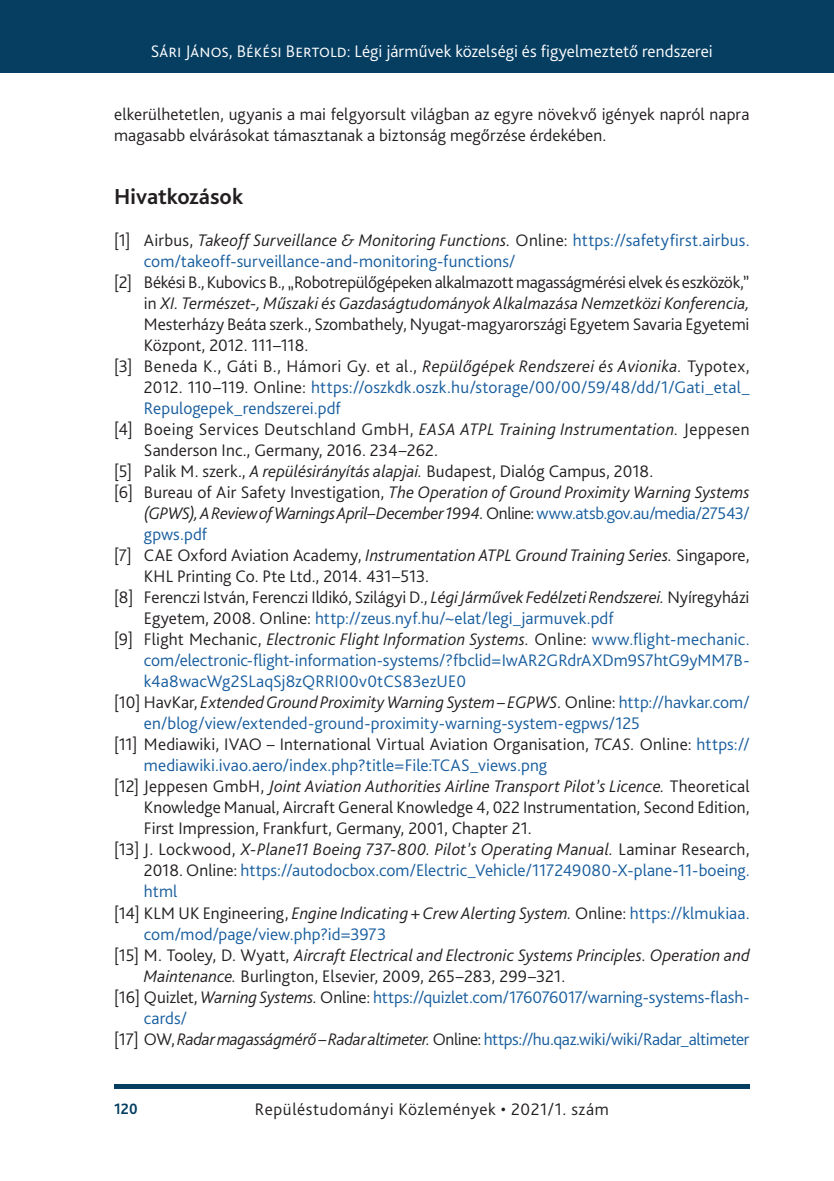
<style>
.page{position:relative;width:834px;height:1181px;background:#fff}
.page>*{position:absolute;margin:0;border:0;box-sizing:border-box;transform-origin:0 0}
._1_1__Head_bold_13{font:700 22.75px "Bliss Pro";letter-spacing:-.005em;color:#231f20}
._6__Bibliography_ite{font:300 17.5px/21px "Bliss Pro";color:#175d9e}
._6__Bibliography_ite-2{font:300 17.5px/21px "Bliss Pro";color:#231f20}
._6__Bibliography_ite-3{font:italic 300 17.5px/21px "Bliss Pro";color:#231f20;text-align:justify}
._2__Body_1st_paragra{font:300 17.5px/21px "Bliss Pro";letter-spacing:.01em;color:#231f20}
._6__Bibliography_ite-4{font:300 17.5px/21px "Bliss Pro";letter-spacing:.025em;color:#231f20}
._6__Bibliography_ite-5{font:300 17.5px "Bliss Pro";letter-spacing:-.02em;color:#175d9e}
.t1{font:300 17.5px "Bliss Pro";letter-spacing:.005em;color:#fff}
._6__Bibliography_ite-6{font:300 17.5px "Bliss Pro";letter-spacing:.03em;color:#231f20}
.t2{font:700 15.75px "Bliss Pro";color:#063e62;scale:.95 1}
.s1{color:#231f20}
.s2{font-style:italic;color:#231f20}
.s3{font-style:italic}
.s4{font-style:normal}
.s5{font-style:normal;color:#175d9e}
.s6{color:#175d9e}
</style>
<div class="page">
<div style="left:0;top:0;width:833px;height:73px;background:#063e62"></div>
<hr style="left:833px;top:0;width:1px;height:73px;background:#063e62">
<div style="left:114px;top:1084px;width:635px;height:5px;background:#063e62"></div>
<p class="t1" style="left:151px;top:41px;width:563px">Sári János, Békési Bertold: Légi járművek közelségi és figyelmeztető rendszerei</p>
<p class="_2__Body_1st_paragra" style="left:114px;top:103px;width:636px">elkerülhetetlen, ugyanis a mai felgyorsult világban az egyre növekvő igények napról napra magasabb elvárásokat támasztanak a biztonság megőrzése érdekében.</p>
<p class="_1_1__Head_bold_13" style="left:114px;top:183px;width:130px">Hivatkozások</p>
<p class="_6__Bibliography_ite" style="left:144px;top:229px;width:607px;text-indent:-30px"><span class="s1">[1] Airbus,</span> <span class="s2">Takeoff Surveillance &amp; Monitoring Functions.</span> <span class="s1">Online:</span> https://safetyfirst.airbus. com/takeoff-surveillance-and-monitoring-functions/</p>
<p class="_6__Bibliography_ite-2" style="left:144px;top:271px;width:607px;text-align:justify;text-indent:-30px">[2] Békési B., Kubovics B., „Robotrepülőgépeken alkalmazott magasságmérési elvek és eszközök,” in <span class="s3">XI. Természet-, Műszaki és Gazdaságtudományok Alkalmazása Nemzetközi Konferencia, </span>Mesterházy Beáta szerk., Szombathely, Nyugat-magyarországi Egyetem Savaria Egyetemi Központ, 2012. 111–118.</p>
<p class="_6__Bibliography_ite" style="left:144px;top:355px;width:607px;text-align:justify;text-indent:-30px"><span class="s1">[3] Beneda K., Gáti B., Hámori Gy. et al.,</span> <span class="s2">Repülőgépek Rendszerei és Avionika.</span> <span class="s1">Typotex, 2012. 110–119. Online:</span> https://oszkdk.oszk.hu/storage/00/00/59/48/dd/1/Gati_etal_ Repulogepek_rendszerei.pdf</p>
<p class="_6__Bibliography_ite-4" style="left:144px;top:418px;width:607px;text-indent:-30px">[4] Boeing Services Deutschland GmbH, <span class="s3">EASA ATPL Training Instrumentation.</span> Jeppesen<br>Sanderson Inc., Germany, 2016. 234–262.</p>
<p class="_6__Bibliography_ite-2" style="left:114px;top:460px;width:540px">[5] Palik M. szerk., <span class="s3">A repülésirányítás alapjai.</span> Budapest, Dialóg Campus, 2018.</p>
<p class="_6__Bibliography_ite-3" style="left:144px;top:481px;width:607px;text-indent:-30px"><span class="s4">[6] Bureau of Air Safety Investigation,</span> The Operation of Ground Proximity Warning Systems (GPWS), AReview of Warnings April–December 1994.<span class="s4">Online:</span> <span class="s5">www.atsb.gov.au/media/27543/ gpws.pdf</span></p>
<p class="_6__Bibliography_ite-2" style="left:144px;top:544px;width:607px;text-indent:-30px">[7] CAE Oxford Aviation Academy, <span class="s3">Instrumentation ATPL Ground Training Series.</span> Singapore,<br>KHL Printing Co. Pte Ltd., 2014. 431–513.</p>
<p class="_6__Bibliography_ite-2" style="left:144px;top:586px;width:607px;text-indent:-30px">[8] Ferenczi István, Ferenczi Ildikó, Szilágyi D., <span class="s3">Légi Járművek Fedélzeti Rendszerei.</span> Nyíregyházi<br>Egyetem, 2008. Online: <span class="s6">http://zeus.nyf.hu/~elat/legi_jarmuvek.pdf</span></p>
<p class="_6__Bibliography_ite" style="left:144px;top:628px;width:607px;text-align:justify;text-indent:-30px"><span class="s1">[9] Flight Mechanic,</span> <span class="s2">Electronic Flight Information Systems.</span> <span class="s1">Online:</span> www.flight-mechanic. com/electronic-flight-information-systems/?fbclid=IwAR2GRdrAXDm9S7htG9yMM7B&shy;k4a8wacWg2SLaqSj8zQRRI00v0tCS83ezUE0</p>
<p class="_6__Bibliography_ite" style="left:144px;top:691px;width:607px;text-indent:-30px"><span class="s1">[10] HavKar,</span> <span class="s2">Extended Ground Proximity Warning System– EGPWS.</span> <span class="s1">Online:</span> http://havkar.com/ en/blog/view/extended-ground-proximity-warning-system-egpws/125</p>
<p class="_6__Bibliography_ite-2" style="left:144px;top:733px;width:607px;text-indent:-30px">[11] Mediawiki, IVAO – International Virtual Aviation Organisation, <span class="s3">TCAS.</span> Online: <span class="s6">https:// mediawiki.ivao.aero/index.php?title=File:TCAS_views.png</span></p>
<p class="_6__Bibliography_ite-2" style="left:144px;top:775px;width:607px;text-align:justify;text-indent:-30px">[12] Jeppesen GmbH, <span class="s3">Joint Aviation Authorities Airline Transport Pilot’s Licence.</span> Theoretical Knowledge Manual, Aircraft General Knowledge 4, 022 Instrumentation, Second Edition, First Impression, Frankfurt, Germany, 2001, Chapter 21.</p>
<p class="_6__Bibliography_ite" style="left:144px;top:838px;width:607px;text-align:justify;text-indent:-30px"><span class="s1">[13] J. Lockwood,</span> <span class="s2">X-Plane11 Boeing 737-800. Pilot’s Operating Manual.</span> <span class="s1">Laminar Research, 2018. Online:</span> https://autodocbox.com/Electric_Vehicle/117249080-X-plane-11-boeing. html</p>
<p class="_6__Bibliography_ite" style="left:144px;top:901px;width:607px;text-indent:-30px"><span class="s1">[14] KLM UK Engineering,</span> <span class="s2">Engine Indicating + Crew Alerting System.</span> <span class="s1">Online:</span> https://klmukiaa. com/mod/page/view.php?id=3973</p>
<p class="_6__Bibliography_ite-3" style="left:144px;top:943px;width:607px;text-indent:-30px"><span class="s4">[15] M. Tooley, D. Wyatt,</span> Aircraft Electrical and Electronic Systems Principles. Operation and<br>Maintenance. <span class="s4">Burlington, Elsevier, 2009, 265–283, 299–321.</span></p>
<p class="_6__Bibliography_ite" style="left:144px;top:985px;width:607px;text-indent:-30px"><span class="s1">[16] Quizlet,</span> <span class="s2">Warning Systems.</span> <span class="s1">Online:</span> https://quizlet.com/176076017/warning-systems-flash&shy;cards/</p>
<p class="_6__Bibliography_ite-5" style="left:114px;top:1028px;width:636px"><span class="s1">[17] OW,</span> <span class="s2">Radar magasságmérő–Radar altimeter.</span> <span class="s1">Online:</span> https://hu.qaz.wiki/wiki/Radar_altimeter</p>
<p class="t2" style="left:114px;top:1099px;width:26px">120</p>
<p class="_6__Bibliography_ite-6" style="left:255px;top:1098px;width:355px">Repüléstudományi Közlemények • 2021/1. szám</p>
</div>
